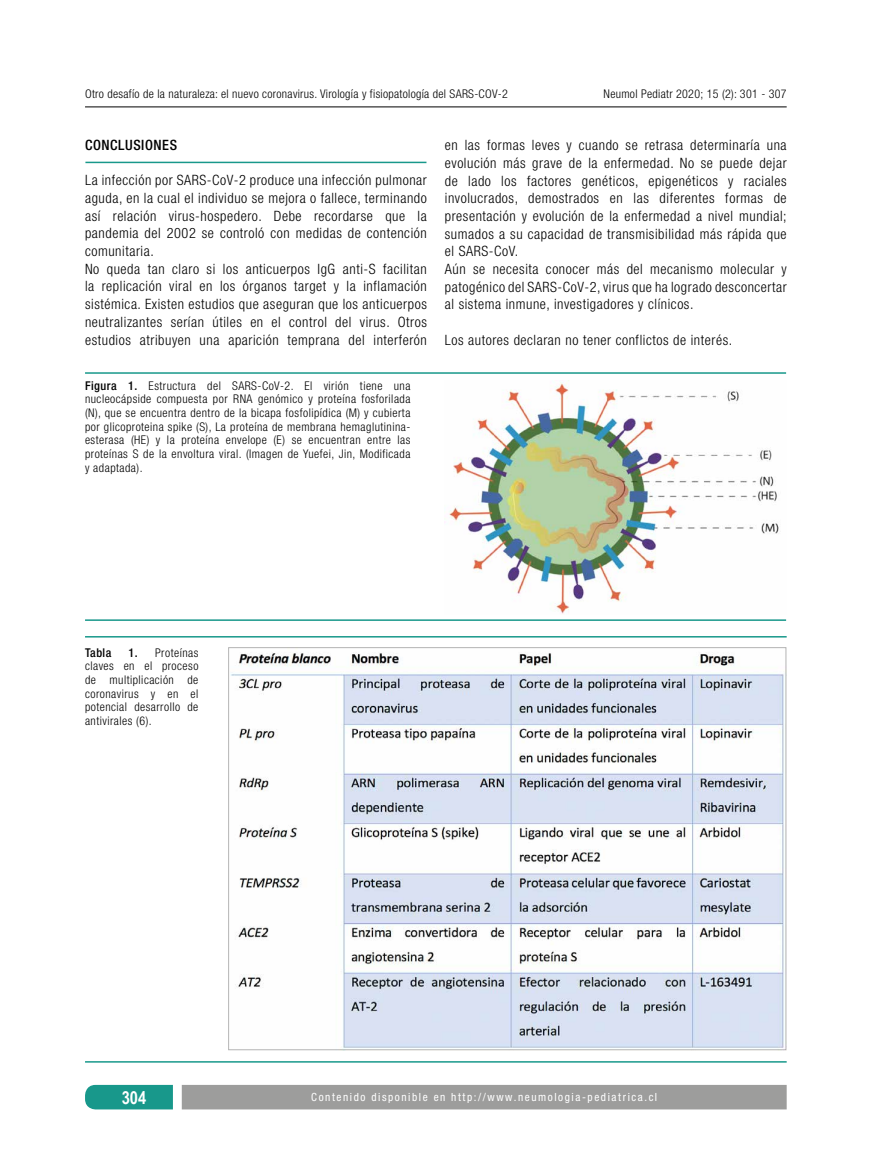
<style>
.page{position:relative;width:893px;height:1170px;background:#fff}
.page>*{position:absolute;margin:0;border:0;box-sizing:border-box;transform-origin:0 0}
.t1{font:700 18px "Arial Narrow";color:#fff}
.t2{font:300 condensed 14.25px/17.7px "Helvetica Neue";letter-spacing:.04em;color:#000}
.t3{font:500 condensed 14.25px "Helvetica Neue";letter-spacing:.04em;color:#000}
.t4{font:500 condensed 12.15px "Helvetica Neue";letter-spacing:.04em;color:#000}
.t5{font:300 condensed 12px/13.6px "Helvetica Neue";letter-spacing:.03em;color:#000;text-align:justify}
.t6{font:condensed 11.25px "Helvetica Neue";letter-spacing:.14em;color:#fff}
.s1{font-weight:500;font-size:12.15px}
</style>
<div class="page">
<div style="left:182px;top:1085px;width:605px;height:24px;background:#9d9d9c"></div>
<svg style="left:85px;top:1084px;width:88px;height:25px;background:#249d91"></svg>
<hr style="left:85px;top:107px;width:702px;height:1px;background:#000">
<hr style="left:85px;top:162px;width:341px;height:1px;background:#18988b">
<hr style="left:85px;top:372px;width:701px;height:2px;background:#18988b">
<hr style="left:85px;top:619px;width:701px;height:2px;background:#18988b">
<img style="left:444px;top:380px;width:335px;height:234px">
<hr style="left:85px;top:636px;width:702px;height:1px;background:#18988b">
<hr style="left:85px;top:1060px;width:702px;height:2px;background:#18988b">
<img style="left:231px;top:647px;width:556px;height:403px">
<p class="t5" style="left:604px;top:87px;width:185px">Neumol Pediatr 2020; 15 (2): 301 - 307</p>
<p class="t5" style="left:85px;top:87px;width:424px">Otro desafío de la naturaleza: el nuevo coronavirus. Virología y fisiopatología del SARS-COV-2</p>
<p class="t3" style="left:85px;top:137px;width:94px">CONCLUSIONES</p>
<p class="t2" style="left:85px;top:171px;width:343px">La infección por SARS-CoV-2 produce una infección pulmonar aguda, en la cual el individuo se mejora o fallece, terminando así relación virus-hospedero. Debe recordarse que la pandemia del 2002 se controló con medidas de contención comunitaria.<br>No queda tan claro si los anticuerpos IgG anti-S facilitan la replicación viral en los órganos target y la inflamación sistémica. Existen estudios que aseguran que los anticuerpos neutralizantes serían útiles en el control del virus. Otros estudios atribuyen una aparición temprana del interferón</p>
<p class="t2" style="left:445px;top:136px;width:343px">en las formas leves y cuando se retrasa determinaría una evolución más grave de la enfermedad. No se puede dejar de lado los factores genéticos, epigenéticos y raciales involucrados, demostrados en las diferentes formas de presentación y evolución de la enfermedad a nivel mundial; sumados a su capacidad de transmisibilidad más rápida que el SARS-CoV.<br>Aún se necesita conocer más del mecanismo molecular y patogénico del SARS-CoV-2, virus que ha logrado desconcertar al sistema inmune, investigadores y clínicos.</p>
<p class="t2" style="left:445px;top:330px;width:289px">Los autores declaran no tener conflictos de interés.</p>
<p class="t5" style="left:85px;top:378px;width:327px"><span class="s1">Figura 1.</span> Estructura del SARS-CoV-2. El virión tiene una nucleocápside compuesta por RNA genómico y proteína fosforilada (N), que se encuentra dentro de la bicapa fosfolipídica (M) y cubierta por glicoproteina spike (S), La proteína de membrana hemaglutinina&shy;esterasa (HE) y la proteína envelope (E) se encuentran entre las proteínas S de la envoltura viral. (Imagen de Yuefei, Jin, Modificada y adaptada).</p>
<p class="t5" style="left:85px;top:645px;width:115px;text-indent:44px"><span class="s1">1.</span> Proteínas claves en el proceso de multiplicación de coronavirus y en el potencial desarrollo de antivirales (6).</p>
<p class="t4" style="left:85px;top:645px;width:28px">Tabla</p>
<p class="t1" style="left:122px;top:1083px;width:26px">304</p>
<p class="t6" style="left:311px;top:1090px;width:347px">Contenido disponible en http://www.neumologia-pediatrica.cl</p>
</div>
